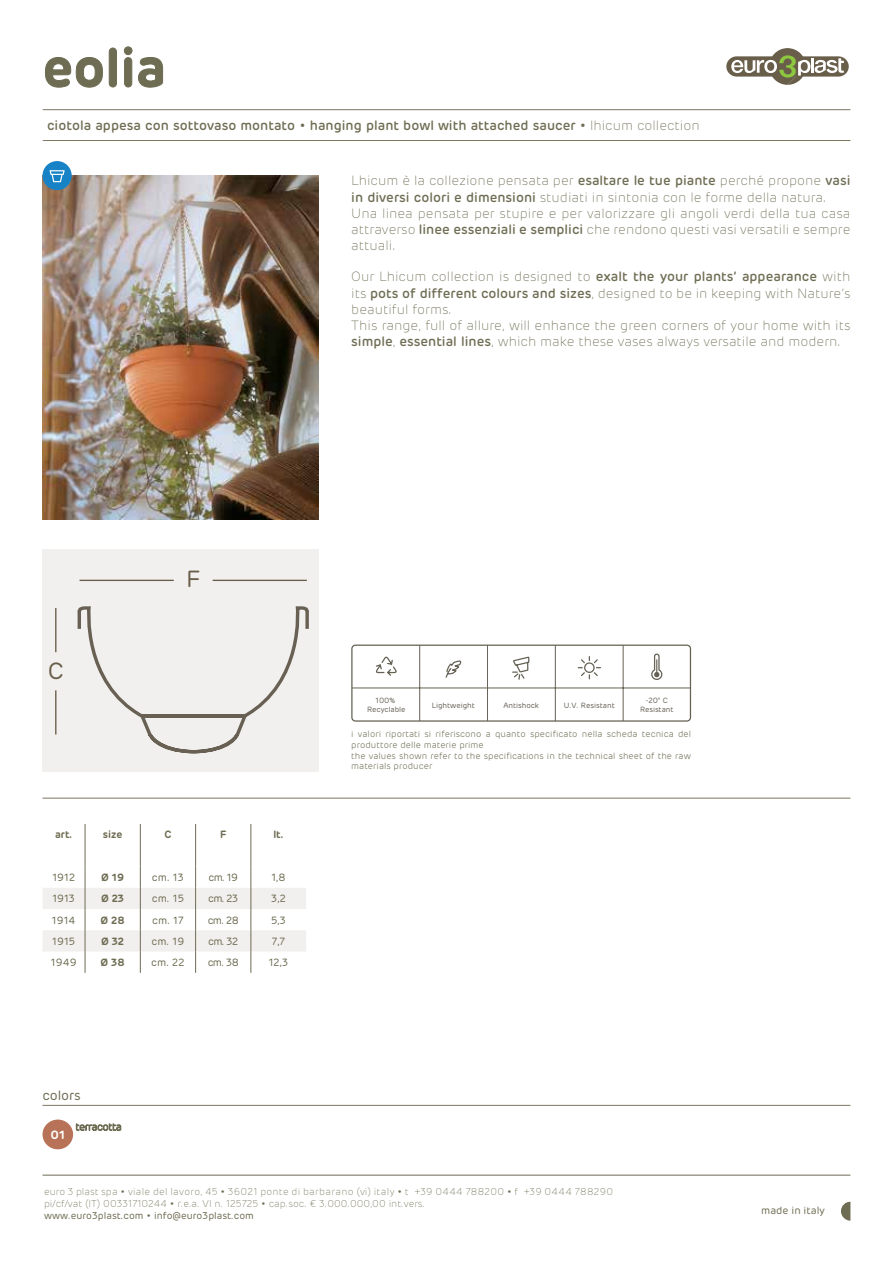
<style>
.page{position:relative;width:893px;height:1263px;background:#fff}
.page>*{position:absolute;margin:0;border:0;box-sizing:border-box;transform-origin:0 0}
.t1{font:600 54px "Rubrik";color:#6e6c52}
.t2{font:23.4px "Rubrik";color:#695e4a}
.t3{font:200 13.5px/16.2px "Rubrik";color:#6e6c52}
.t4{font:500 13.5px "Rubrik";color:#6e6c52}
.t5{font:13.5px "Rubrik";letter-spacing:-.01em;color:#6e6c52}
.t6{font:600 12px "Rubrik";color:#fff}
.t7{font:10.5px "Rubrik";color:#6e6c52}
.t8{font:600 10.5px "Rubrik";color:#6e6c52}
.t9{font:300 10.5px "Rubrik";letter-spacing:-.04em;color:#6e6c52}
.t10{font:200 9.9px/12px "Rubrik";color:#6e6c52}
.t11{font:300 9px/10.8px "Rubrik";letter-spacing:.005em;color:#6e6c52}
.t12{font:7.65px/9.1px "Rubrik";letter-spacing:-.01em;color:#656155;text-align:center}
.s1{font-weight:200}
.s2{font-weight:500}
.s3{font-weight:400}
</style>
<div class="page">
<hr style="left:43px;top:1175px;width:807px;height:1px;background:#6e6c52">
<svg style="left:841px;top:1202px;width:9px;height:19px"></svg>
<img style="left:43px;top:175px;width:276px;height:344px">
<hr style="left:43px;top:798px;width:807px;height:1px;background:#7e7663">
<div style="left:43px;top:161px;width:29px;height:29px;background:#1782c5;border-radius:50%"></div>
<svg style="left:50px;top:170px;width:15px;height:12px"></svg>
<div style="left:43px;top:549px;width:276px;height:223px;background:#f1f0ee"></div>
<hr style="left:80px;top:580px;width:94px;height:1px;background:#695e4a">
<hr style="left:213px;top:580px;width:94px;height:1px;background:#695e4a">
<hr style="left:55px;top:690px;width:1px;height:44px;background:#695e4a">
<hr style="left:55px;top:608px;width:1px;height:44px;background:#695e4a">
<svg style="left:77px;top:606px;width:232px;height:147px"></svg>
<hr style="left:43px;top:109px;width:807px;height:1px;background:#7e7663">
<hr style="left:43px;top:140px;width:807px;height:1px;background:#7e7663">
<svg style="left:45px;top:57px;width:58px;height:31px"></svg>
<div style="left:109px;top:48px;width:7px;height:39px;border:1px solid #6e6c52;border-radius:4px"></div>
<svg style="left:124px;top:46px;width:39px;height:42px"></svg>
<svg style="left:726px;top:56px;width:123px;height:21px"></svg>
<svg style="left:731px;top:48px;width:113px;height:37px"></svg>
<hr style="left:352px;top:688px;width:339px;height:1px;background:#656154">
<hr style="left:419px;top:645px;width:1px;height:76px;background:#656154">
<hr style="left:487px;top:645px;width:1px;height:76px;background:#656154">
<hr style="left:555px;top:645px;width:1px;height:76px;background:#656154">
<hr style="left:623px;top:645px;width:1px;height:76px;background:#656154">
<div style="left:351px;top:644px;width:340px;height:78px;border:1px solid #656154;border-radius:4px"></div>
<svg style="left:577px;top:653px;width:86px;height:28px"></svg>
<svg style="left:376px;top:654px;width:154px;height:27px"></svg>
<hr style="left:85px;top:824px;width:1px;height:42px;background:#6e6c52">
<hr style="left:140px;top:824px;width:1px;height:42px;background:#6e6c52">
<hr style="left:195px;top:824px;width:1px;height:42px;background:#6e6c52">
<svg style="left:43px;top:866px;width:263px;height:107px"></svg>
<hr style="left:251px;top:824px;width:1px;height:42px;background:#6e6c52">
<hr style="left:43px;top:1105px;width:807px;height:1px;background:#7e7663">
<div style="left:43px;top:1119px;width:30px;height:30px;background:#b77257;border-radius:50%"></div>
<svg style="left:76px;top:1123px;width:46px;height:8px"></svg>
<h1 class="t1" style="left:43px;top:33px;width:125px">eolia</h1>
<p class="t4" style="left:47px;top:117px;width:654px">ciotola appesa con sottovaso montato <span class="s1">•</span> hanging plant bowl with attached saucer <span class="s1">• lhicum collection</span></p>
<p class="t3" style="left:351px;top:172px;width:501px">Lhicum è la collezione pensata per <span class="s2">esaltare le tue piante</span> perché propone <span class="s2">vasi in diversi colori e dimensioni</span> studiati in sintonia con le forme della natura.<br>Una linea pensata per stupire e per valorizzare gli angoli verdi della tua casa attraverso <span class="s2">linee essenziali e semplici</span> che rendono questi vasi versatili e sempre attuali.</p>
<p class="t3" style="left:351px;top:268px;width:501px">Our Lhicum collection is designed to <span class="s2">exalt the your plants’ appearance</span> with its <span class="s2">pots of different colours and sizes</span>, designed to be in keeping with Nature’s beautiful forms.<br>This range, full of allure, will enhance the green corners of your home with its <span class="s2">simple</span>, <span class="s2">essential lines</span>, which make these vases always versatile and modern.</p>
<h2 class="t2" style="left:48px;top:656px;width:17px">C</h2>
<h2 class="t2" style="left:186px;top:564px;width:16px">F</h2>
<p class="t8" style="left:55px;top:827px;width:19px">art.</p>
<p class="t8" style="left:103px;top:827px;width:21px">size</p>
<p class="t8" style="left:164px;top:827px;width:9px">C</p>
<p class="t8" style="left:220px;top:827px;width:8px">F</p>
<p class="t8" style="left:273px;top:827px;width:12px">lt.</p>
<p class="t7" style="left:52px;top:871px;width:24px">1912</p>
<p class="t8" style="left:101px;top:871px;width:25px">Ø 19</p>
<p class="t7" style="left:152px;top:871px;width:33px">cm. 13</p>
<p class="t7" style="left:208px;top:871px;width:31px">cm. 19</p>
<p class="t7" style="left:271px;top:871px;width:16px">1,8</p>
<p class="t7" style="left:52px;top:892px;width:24px">1913</p>
<p class="t8" style="left:101px;top:892px;width:25px">Ø 23</p>
<p class="t7" style="left:152px;top:892px;width:34px">cm. 15</p>
<p class="t7" style="left:208px;top:892px;width:32px">cm. 23</p>
<p class="t7" style="left:271px;top:892px;width:16px">3,2</p>
<p class="t7" style="left:52px;top:913px;width:25px">1914</p>
<p class="t8" style="left:101px;top:913px;width:26px">Ø 28</p>
<p class="t7" style="left:152px;top:913px;width:33px">cm. 17</p>
<p class="t7" style="left:208px;top:913px;width:33px">cm. 28</p>
<p class="t7" style="left:271px;top:913px;width:16px">5,3</p>
<p class="t7" style="left:52px;top:934px;width:24px">1915</p>
<p class="t8" style="left:101px;top:934px;width:25px">Ø 32</p>
<p class="t7" style="left:152px;top:934px;width:34px">cm. 19</p>
<p class="t7" style="left:208px;top:934px;width:32px">cm. 32</p>
<p class="t7" style="left:272px;top:934px;width:15px">7,7</p>
<p class="t7" style="left:51px;top:956px;width:27px">1949</p>
<p class="t8" style="left:101px;top:956px;width:26px">Ø 38</p>
<p class="t7" style="left:151px;top:956px;width:35px">cm. 22</p>
<p class="t7" style="left:208px;top:956px;width:33px">cm. 38</p>
<p class="t7" style="left:269px;top:956px;width:21px">12,3</p>
<p class="t5" style="left:43px;top:1086px;width:40px">colors</p>
<p class="t6" style="left:50px;top:1127px;width:16px">01</p>
<p class="t9" style="left:75px;top:1120px;width:48px">terracotta</p>
<p class="t12" style="left:367px;top:696px;width:40px">100%<br>Recyclable</p>
<p class="t12" style="left:432px;top:700px;width:45px">Lightweight</p>
<p class="t12" style="left:503px;top:700px;width:37px">Antishock</p>
<p class="t12" style="left:564px;top:700px;width:52px">U.V. Resistant</p>
<p class="t12" style="left:640px;top:696px;width:35px">-20° C<br>Resistant</p>
<p class="t11" style="left:351px;top:728px;width:341px">i valori riportati si riferiscono a quanto specificato nella scheda tecnica del produttore delle materie prime<br>the values shown refer to the specifications in the technical sheet of the raw materials producer</p>
<p class="t10" style="left:44px;top:1185px;width:571px">euro 3 plast spa • viale del lavoro, 45 • 36021 ponte di barbarano (vi) italy • t +39 0444 788200 • f +39 0444 788290 pi/cf/vat (IT) 00331710244 • r.e.a. VI n. 125725 • cap.soc. € 3.000.000,00 int.vers.<br><span class="s3">www.euro3plast.com</span> • <span class="s3">info@euro3plast.com</span></p>
<p class="t7" style="left:761px;top:1204px;width:65px">made in italy</p>
</div>
